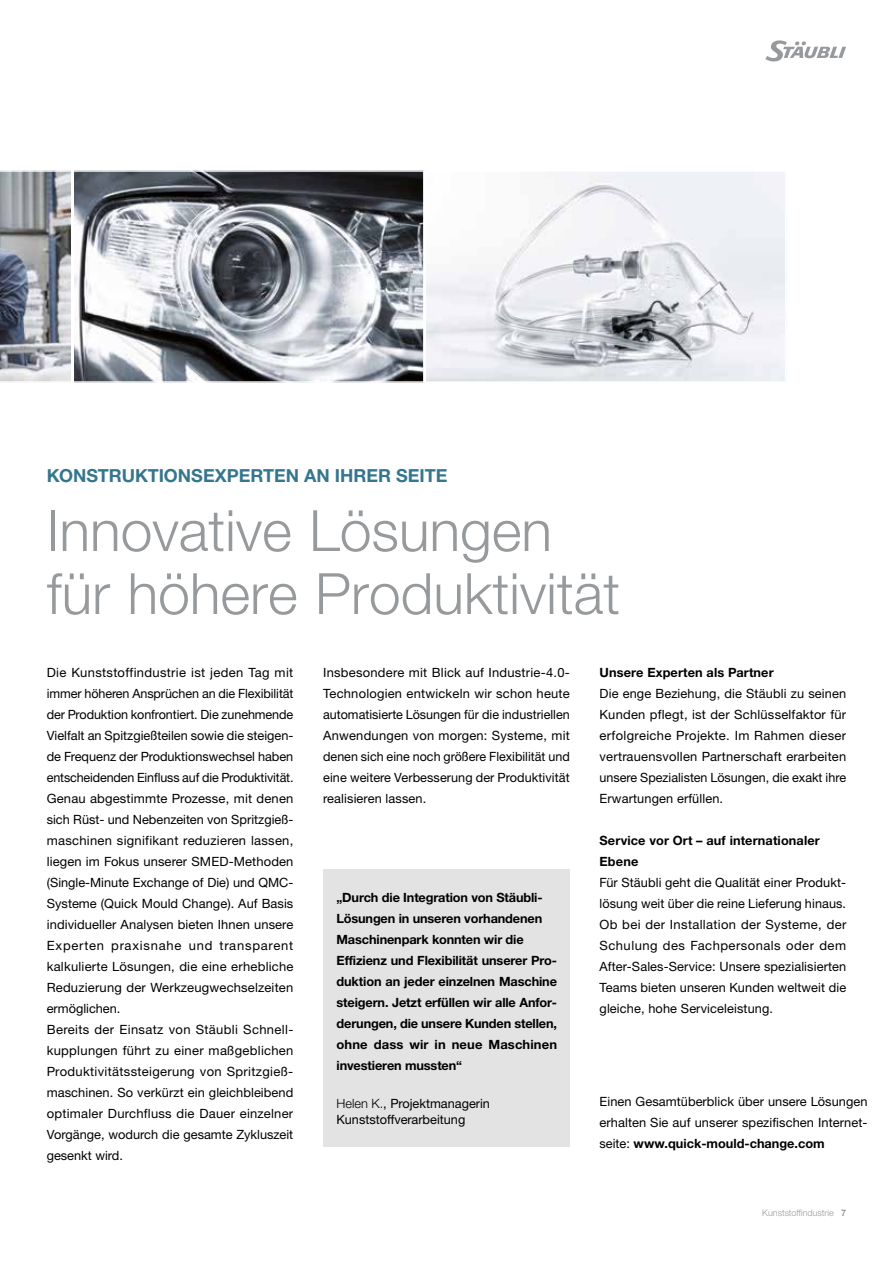
<style>
.page{position:relative;width:893px;height:1263px;background:#fff}
.page>*{position:absolute;margin:0;border:0;box-sizing:border-box;transform-origin:0 0}
.t1{font:300 57px/63px "Helvetica Neue LTW1 G";color:#979a9c}
.t2{font:700 18px "Helvetica Neue LTW1 G";color:#35768f}
.t3{font:12.75px/21px "Helvetica Neue LTW1 G";letter-spacing:.005em;color:#000;text-align:justify}
.t4{font:700 12.75px/21px "Helvetica Neue LTW1 G";letter-spacing:-.01em;color:#000}
.t5{font:700 12.75px/21px "Helvetica Neue LTW1 G";letter-spacing:.01em;color:#000}
.t6{font:300 9px "Helvetica Neue LTW1 G";color:#979a9c}
.s1{font-weight:300}
.s2{font-weight:700}
</style>
<div class="page">
<svg style="left:765px;top:40px;width:81px;height:22px"></svg>
<div style="left:324px;top:870px;width:246px;height:277px;background:#e3e3e3"></div>
<svg style="left:0;top:170px;width:785px;height:213px"></svg>
<h2 class="t2" style="left:47px;top:465px;width:402px">KONSTRUKTIONSEXPERTEN AN IHRER SEITE</h2>
<h1 class="t1" style="left:47px;top:499px;width:575px">Innovative Lösungen für höhere Produktivität</h1>
<p class="t3" style="left:47px;top:661px;width:248px;text-align:left">Die Kunststoffindustrie ist jeden Tag mit immer höheren Ansprüchen an die Flexibilität der Produktion konfrontiert. Die zunehmende Vielfalt an Spitzgießteilen sowie die steigen&shy;de Frequenz der Produktionswechsel haben entscheidenden Einfluss auf die Produktivität.<br>Genau abgestimmte Prozesse, mit denen sich Rüst- und Nebenzeiten von Spritzgieß&shy;maschinen signifikant reduzieren lassen, liegen im Fokus unserer SMED-Methoden (Single-Minute Exchange of Die) und QMC-Systeme (Quick Mould Change). Auf Basis individueller Analysen bieten Ihnen unsere Experten praxisnahe und transparent kalkulierte Lösungen, die eine erhebliche Reduzierung der Werkzeugwechselzeiten ermöglichen.<br>Bereits der Einsatz von Stäubli Schnell&shy;kupplungen führt zu einer maßgeblichen Produktivitätssteigerung von Spritzgieß&shy;maschinen. So verkürzt ein gleichbleibend optimaler Durchfluss die Dauer einzelner Vorgänge, wodurch die gesamte Zykluszeit gesenkt wird.</p>
<p class="t3" style="left:323px;top:661px;width:248px">Insbesondere mit Blick auf Industrie-4.0- Technologien entwickeln wir schon heute automatisierte Lösungen für die industriellen Anwendungen von morgen: Systeme, mit denen sich eine noch größere Flexibilität und eine weitere Verbesserung der Produktivität realisieren lassen.</p>
<p class="t5" style="left:600px;top:661px;width:176px">Unsere Experten als Partner</p>
<p class="t3" style="left:600px;top:682px;width:248px">Die enge Beziehung, die Stäubli zu seinen Kunden pflegt, ist der Schlüsselfaktor für erfolgreiche Projekte. Im Rahmen dieser vertrauensvollen Partnerschaft erarbeiten unsere Spezialisten Lösungen, die exakt ihre Erwartungen erfüllen.</p>
<p class="t5" style="left:600px;top:829px;width:222px">Service vor Ort – auf internationaler<br>Ebene</p>
<p class="t3" style="left:600px;top:871px;width:248px">Für Stäubli geht die Qualität einer Produkt&shy;lösung weit über die reine Lieferung hinaus.<br>Ob bei der Installation der Systeme, der Schulung des Fachpersonals oder dem After-Sales-Service: Unsere spezialisierten Teams bieten unseren Kunden weltweit die gleiche, hohe Serviceleistung.</p>
<p class="t4" style="left:337px;top:887px;width:222px">„Durch die Integration von Stäubli-Lösungen in unseren vorhandenen Maschinenpark konnten wir die Effizienz und Flexibilität unserer Pro&shy;duktion an jeder einzelnen Maschine steigern. Jetzt erfüllen wir alle Anfor&shy;derungen, die unsere Kunden stellen, ohne dass wir in neue Maschinen investieren mussten“</p>
<p class="t3" style="left:337px;top:1095px;width:155px;line-height:16.5px"><span class="s1">Helen K.</span>, Projektmanagerin<br>Kunststoffverarbeitung</p>
<p class="t3" style="left:600px;top:1091px;width:269px">Einen Gesamtüberblick über unsere Lösungen erhalten Sie auf unserer spezifischen Internet&shy;seite: <span class="s2">www.quick-mould-change.com</span></p>
<p class="t6" style="left:762px;top:1207px;width:85px">Kunststoffindustrie <span class="s2">7</span></p>
</div>
